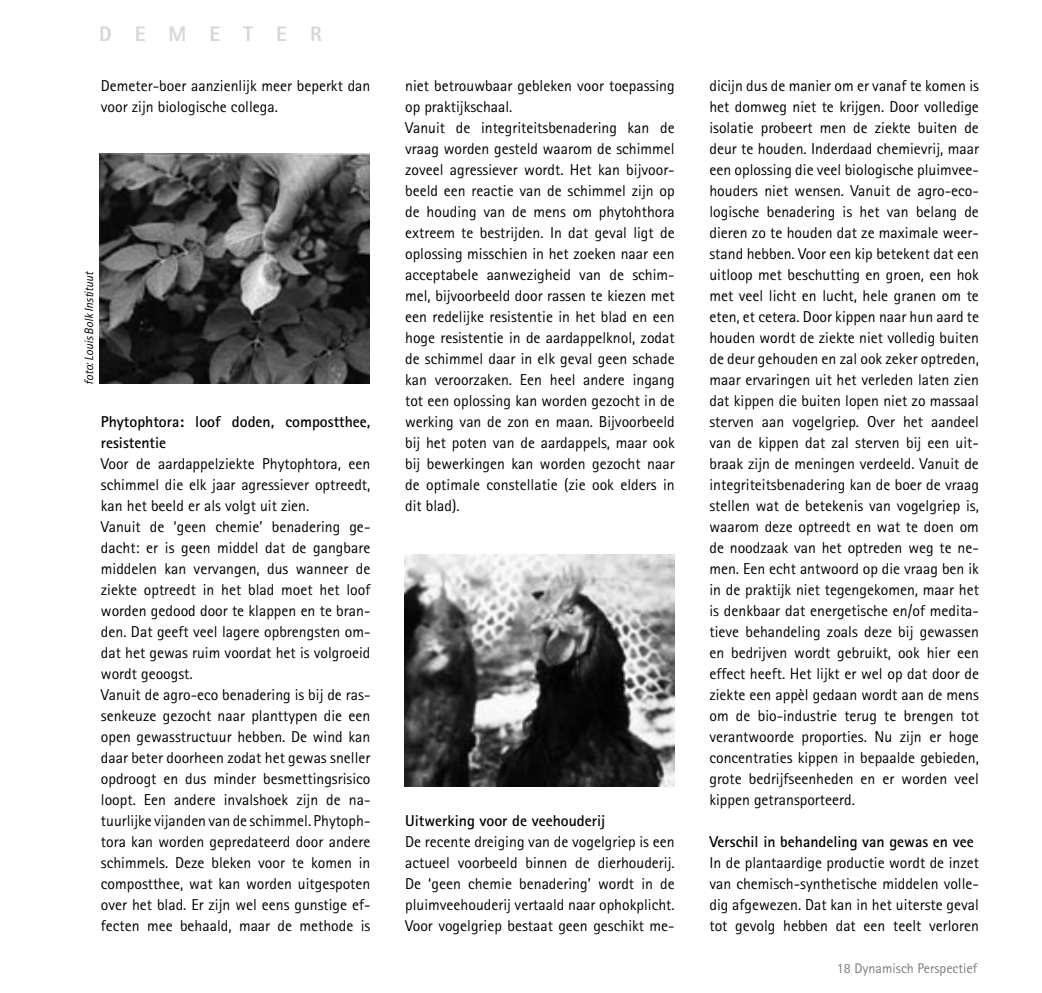
<style>
.page{position:relative;width:1042px;height:993px;background:#fff}
.page>*{position:absolute;margin:0;border:0;box-sizing:border-box;transform-origin:0 0}
.lopende_kopregel{font:800 21px "Rotis Sans Serif";letter-spacing:1.095em;color:#d6d6d6}
.pt{font:15.75px/21px "Rotis Sans Serif";color:#000;text-align:justify}
.tk{font:700 15.75px "Rotis Sans Serif";color:#000}
.pt-2{font:700 15.75px/21px "Rotis Sans Serif";color:#000}
.t1{font:14px "Rotis Sans Serif";color:#7c7c7c}
.fotocredit{font:italic 12.25px "Rotis Sans Serif";letter-spacing:-.02em;color:#000}
</style>
<div class="page">
<img style="left:404px;top:554px;width:270px;height:232px">
<img style="left:99px;top:153px;width:270px;height:231px">
<p class="lopende_kopregel" style="left:99px;top:21px;width:224px">DEMETER</p>
<p class="pt" style="left:101px;top:75px;width:271px">Demeter-boer aanzienlijk meer beperkt dan voor zijn biologische collega.</p>
<p class="fotocredit" style="left:82px;top:384px;width:115px;rotate:-90deg">foto: Louis Bolk Instituut</p>
<p class="pt-2" style="left:101px;top:410px;width:271px">Phytophtora: loof doden, compostthee, resistentie</p>
<p class="pt" style="left:101px;top:453px;width:271px">Voor de aardappelziekte Phytophtora, een schimmel die elk jaar agressiever optreedt, kan het beeld er als volgt uit zien.</p>
<p class="pt" style="left:101px;top:516px;width:271px">Vanuit de ‘geen chemie’ benadering ge&shy;dacht: er is geen middel dat de gangbare middelen kan vervangen, dus wanneer de ziekte optreedt in het blad moet het loof worden gedood door te klappen en te bran&shy;den. Dat geeft veel lagere opbrengsten om&shy;dat het gewas ruim voordat het is volgroeid wordt geoogst.</p>
<p class="pt" style="left:101px;top:684px;width:271px">Vanuit de agro-eco benadering is bij de ras&shy;senkeuze gezocht naar planttypen die een open gewasstructuur hebben. De wind kan daar beter doorheen zodat het gewas sneller opdroogt en dus minder besmettingsrisico loopt. Een andere invalshoek zijn de na&shy;tuurlijke vijanden van de schimmel. Phytoph&shy;tora kan worden gepredateerd door andere schimmels. Deze bleken voor te komen in compostthee, wat kan worden uitgespoten over het blad. Er zijn wel eens gunstige ef&shy;fecten mee behaald, maar de methode is</p>
<p class="pt" style="left:405px;top:75px;width:271px">niet betrouwbaar gebleken voor toepassing op praktijkschaal.</p>
<p class="pt" style="left:405px;top:117px;width:271px">Vanuit de integriteitsbenadering kan de vraag worden gesteld waarom de schimmel zoveel agressiever wordt. Het kan bijvoor&shy;beeld een reactie van de schimmel zijn op de houding van de mens om phytohthora extreem te bestrijden. In dat geval ligt de oplossing misschien in het zoeken naar een acceptabele aanwezigheid van de schim&shy;mel, bijvoorbeeld door rassen te kiezen met een redelijke resistentie in het blad en een hoge resistentie in de aardappelknol, zodat de schimmel daar in elk geval geen schade kan veroorzaken. Een heel andere ingang tot een oplossing kan worden gezocht in de werking van de zon en maan. Bijvoorbeeld bij het poten van de aardappels, maar ook bij bewerkingen kan worden gezocht naar de optimale constellatie (zie ook elders in dit blad).</p>
<p class="tk" style="left:405px;top:810px;width:202px">Uitwerking voor de veehouderij</p>
<p class="pt" style="left:405px;top:831px;width:271px">De recente dreiging van de vogelgriep is een actueel voorbeeld binnen de dierhouderij.<br>De ‘geen chemie benadering’ wordt in de pluimveehouderij vertaald naar ophokplicht.<br>Voor vogelgriep bestaat geen geschikt me-</p>
<p class="pt" style="left:709px;top:75px;width:271px">dicijn dus de manier om er vanaf te komen is het domweg niet te krijgen. Door volledige isolatie probeert men de ziekte buiten de deur te houden. Inderdaad chemievrij, maar een oplossing die veel biologische pluimvee&shy;houders niet wensen. Vanuit de agro-eco&shy;logische benadering is het van belang de dieren zo te houden dat ze maximale weer&shy;stand hebben. Voor een kip betekent dat een uitloop met beschutting en groen, een hok met veel licht en lucht, hele granen om te eten, et cetera. Door kippen naar hun aard te houden wordt de ziekte niet volledig buiten de deur gehouden en zal ook zeker optreden, maar ervaringen uit het verleden laten zien dat kippen die buiten lopen niet zo massaal sterven aan vogelgriep. Over het aandeel van de kippen dat zal sterven bij een uit&shy;braak zijn de meningen verdeeld. Vanuit de integriteitsbenadering kan de boer de vraag stellen wat de betekenis van vogelgriep is, waarom deze optreedt en wat te doen om de noodzaak van het optreden weg te ne&shy;men. Een echt antwoord op die vraag ben ik in de praktijk niet tegengekomen, maar het is denkbaar dat energetische en/of medita&shy;tieve behandeling zoals deze bij gewassen en bedrijven wordt gebruikt, ook hier een effect heeft. Het lijkt er wel op dat door de ziekte een appèl gedaan wordt aan de mens om de bio-industrie terug te brengen tot verantwoorde proporties. Nu zijn er hoge concentraties kippen in bepaalde gebieden, grote bedrijfseenheden en er worden veel kippen getransporteerd.</p>
<p class="tk" style="left:709px;top:831px;width:266px">Verschil in behandeling van gewas en vee</p>
<p class="pt" style="left:709px;top:852px;width:271px">In de plantaardige productie wordt de inzet van chemisch-synthetische middelen volle&shy;dig afgewezen. Dat kan in het uiterste geval tot gevolg hebben dat een teelt verloren</p>
<p class="t1" style="left:837px;top:959px;width:142px">18 Dynamisch Perspectief</p>
</div>
